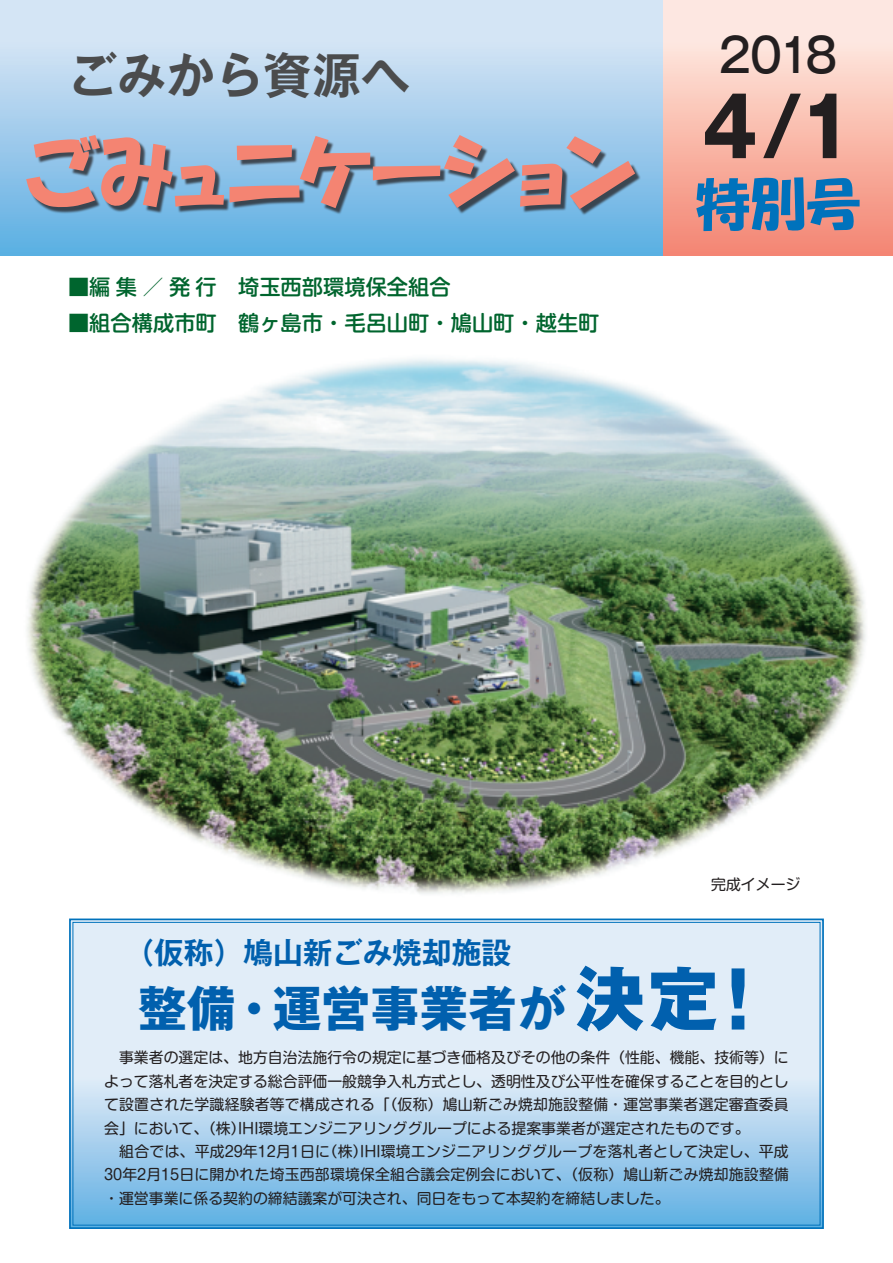
<style>
.page{position:relative;width:893px;height:1263px;background:#fff}
.page>*{position:absolute;margin:0;border:0;box-sizing:border-box;transform-origin:0 0}
.t1{font:700 81.9px "Gothic MB101 Pro";color:#231f20;scale:.9 1}
.t2{font:80.85px "HG Soei Kakupoptai";letter-spacing:-.16em;color:#f48472}
.t3{font:700 48.9px "Gothic MB101 Pro";color:#0160ae}
.t4{font:700 48.9px "Gothic MB101 Pro De";color:#4b4c4d}
.t5{font:500 46.8px "Gothic MB101 Pro";color:#231f20;scale:.9 1}
.t6{font:700 29.7px "Gothic MB101 Pro De";color:#0160ae}
.t7{font:500 21.3px "Shin M Go Pro";color:#00652e}
.t8{font:14.85px/23.4px "Shin M Go Pro";color:#231f20}
.s1{font-weight:800;font-size:69.15px}
.s2{font-weight:800;font-size:76.05px}
</style>
<div class="page">
<img style="left:27px;top:358px;width:839px;height:536px">
<svg style="left:69px;top:918px;width:755px;height:311px;background:#bcdaf1"></svg>
<div style="left:0;top:0;width:893px;height:255px;background:linear-gradient(to bottom,#e5ebf7,#5fafe2)"></div>
<div style="left:663px;top:0;width:230px;height:255px;background:linear-gradient(to bottom,#fff5ee,#f48672)"></div>
<div style="left:28px;top:137px;width:613px;height:79px;background:#231f20;opacity:.75"></div>
<svg style="left:393px;top:451px;width:22px;height:21px"></svg>
<svg style="left:478px;top:451px;width:22px;height:21px"></svg>
<svg style="left:393px;top:791px;width:22px;height:21px"></svg>
<svg style="left:478px;top:791px;width:22px;height:21px"></svg>
<h3 class="t5" style="left:719px;top:16px;width:133px">2018</h3>
<h1 class="t1" style="left:702px;top:59px;width:171px">4/1</h1>
<h3 class="t4" style="left:68px;top:35px;width:344px">ごみから資源へ</h3>
<h2 class="t2" style="left:21px;top:132px;width:841px">ごみュニケーション <sub>特別号</sub></h2>
<h3 class="t7" style="left:68px;top:270px;width:384px">■編集／発行　埼玉西部環境保全組合</h3>
<h3 class="t7" style="left:68px;top:306px;width:533px">■組合構成市町　鶴ヶ島市・毛呂山町・鳩山町・越生町</h3>
<p class="t8" style="left:711px;top:871px;width:91px">完成イメージ</p>
<h3 class="t6" style="left:124px;top:928px;width:388px">（仮称）鳩山新ごみ焼却施設</h3>
<h3 class="t3" style="left:138px;top:968px;width:636px">整備・運営事業者が<span class="s1">決定</span><span class="s2">！</span></h3>
<p class="t8" style="left:104px;top:1044px;width:686px">　事業者の選定は、地方自治法施行令の規定に基づき価格及びその他の条件（性能、機能、技術等）によって落札者を決定する総合評価一般競争入札方式とし、透明性及び公平性を確保することを目的として設置された学識経験者等で構成される「（仮称）鳩山新ごみ焼却施設整備・運営事業者選定審査委員会」において、（株）IHI環境エンジニアリンググループによる提案事業者が選定されたものです。<br>　組合では、平成29年12月1日に（株）IHI環境エンジニアリンググループを落札者として決定し、平成30年2月15日に開かれた埼玉西部環境保全組合議会定例会において、（仮称）鳩山新ごみ焼却施設整備・運営事業に係る契約の締結議案が可決され、同日をもって本契約を締結しました。</p>
</div>
